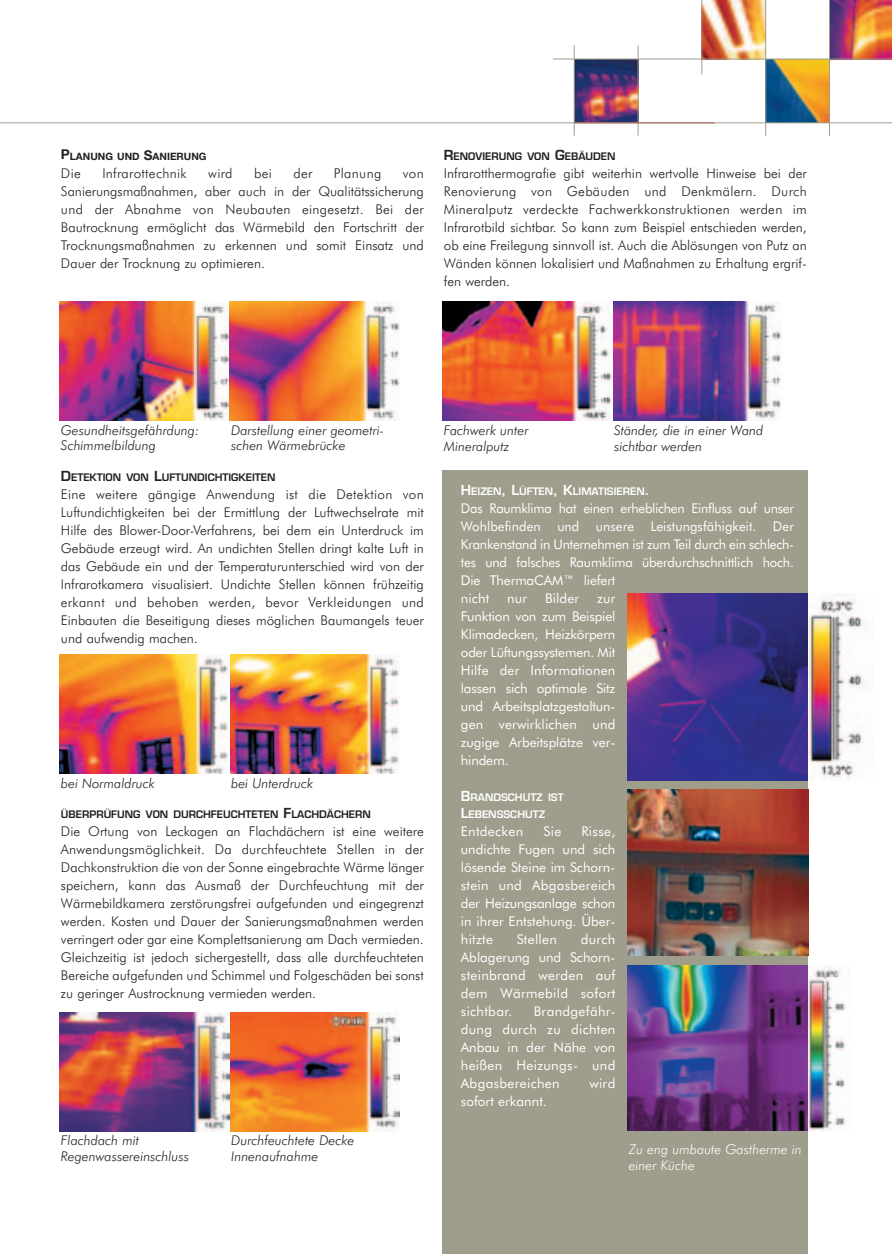
<style>
.page{position:relative;width:892px;height:1254px;background:#fff}
.page>*{position:absolute;margin:0;border:0;box-sizing:border-box;transform-origin:0 0}
.t1{font:300 13.5px/18px "Futura BT";color:#231f20;text-align:justify}
.t2{font:13.5px/18px "Futura BT";color:#fff;text-align:justify}
.t3{font:italic 300 13.5px/15.8px "Futura BT";color:#231f20}
.t4{font:italic 300 13.5px/15.8px "Futura BT";color:#fff}
.t5{font:300 13.5px "Futura BT";letter-spacing:.025em;color:#231f20}
.t6{font:13.5px "Futura BT";letter-spacing:.025em;color:#fff}
.t7{font:600 10.2px "Eurostile";color:#231f20}
.t8{font:600 10.2px/16.5px "Eurostile";color:#fff}
.t9{font:700 10.2px "Helvetica Neue";color:#231f20}
.s1{font-size:13.5px}
</style>
<div class="page">
<img style="left:0;top:0;width:891px;height:1253px">
<p class="t9" style="left:61px;top:152px;width:147px"><span class="s1">P</span>LANUNG UND <span class="s1">S</span>ANIERUNG</p>
<p class="t1" style="left:61px;top:165px;width:21px">Die</p>
<p class="t5" style="left:102px;top:168px;width:86px">Infrarottechnik</p>
<p class="t1" style="left:208px;top:165px;width:26px">wird</p>
<p class="t1" style="left:254px;top:165px;width:19px">bei</p>
<p class="t1" style="left:293px;top:165px;width:20px">der</p>
<p class="t5" style="left:334px;top:168px;width:49px">Planung</p>
<p class="t1" style="left:61px;top:165px;width:364px;text-indent:342px">von Sanierungsmaßnahmen, aber auch in der Qualitätssicherung und der Abnahme von Neubauten eingesetzt. Bei der Bautrocknung ermöglicht das Wärmebild den Fortschritt der Trocknungsmaßnahmen zu erkennen und somit Einsatz und Dauer der Trocknung zu optimieren.</p>
<p class="t7" style="left:444px;top:152px;width:173px"><span class="s1">R</span>ENOVIERUNG VON <span class="s1">G</span>EBÄUDEN</p>
<p class="t1" style="left:444px;top:166px;width:364px">Infrarotthermografie gibt weiterhin wertvolle Hinweise bei der Renovierung von Gebäuden und Denkmälern. Durch Mineralputz verdeckte Fachwerkkonstruktionen werden im Infrarotbild sichtbar. So kann zum Beispiel entschieden werden, ob eine Freilegung sinnvoll ist. Auch die Ablösungen von Putz an Wänden können lokalisiert und Maßnahmen zu Erhaltung ergrif&shy;fen werden.</p>
<p class="t3" style="left:61px;top:423px;width:140px">Gesundheitsgefährdung:<br>Schimmelbildung</p>
<p class="t3" style="left:231px;top:423px;width:154px">Darstellung einer geometri&shy;schen Wärmebrücke</p>
<p class="t7" style="left:61px;top:473px;width:216px"><span class="s1">D</span>ETEKTION VON <span class="s1">L</span>UFTUNDICHTIGKEITEN</p>
<p class="t1" style="left:61px;top:486px;width:364px">Eine weitere gängige Anwendung ist die Detektion von Luftundichtigkeiten bei der Ermittlung der Luftwechselrate mit Hilfe des Blower-Door-Verfahrens, bei dem ein Unterdruck im Gebäude erzeugt wird. An undichten Stellen dringt kalte Luft in das Gebäude ein und der Temperaturunterschied wird von der Infrarotkamera visualisiert. Undichte Stellen können frühzeitig erkannt und behoben werden, bevor Verkleidungen und Einbauten die Beseitigung dieses möglichen Baumangels teuer und aufwendig machen.</p>
<p class="t3" style="left:61px;top:776px;width:95px">bei Normaldruck</p>
<p class="t3" style="left:231px;top:776px;width:84px">bei Unterdruck</p>
<p class="t7" style="left:61px;top:810px;width:311px">ÜBERPRÜFUNG VON DURCHFEUCHTETEN <span class="s1">F</span>LACHDÄCHERN</p>
<p class="t1" style="left:61px;top:823px;width:364px">Die Ortung von Leckagen an Flachdächern ist eine weitere Anwendungsmöglichkeit. Da durchfeuchtete Stellen in der Dachkonstruktion die von der Sonne eingebrachte Wärme länger speichern, kann das Ausmaß der Durchfeuchtung mit der Wärmebildkamera zerstörungsfrei aufgefunden und eingegrenzt werden. Kosten und Dauer der Sanierungsmaßnahmen werden verringert oder gar eine Komplettsanierung am Dach vermieden.<br>Gleichzeitig ist jedoch sichergestellt, dass alle durchfeuchteten Bereiche aufgefunden und Schimmel und Folgeschäden bei sonst zu geringer Austrocknung vermieden werden.</p>
<p class="t3" style="left:444px;top:424px;width:86px">Fachwerk unter<br>Mineralputz</p>
<p class="t3" style="left:614px;top:424px;width:151px">Ständer, die in einer Wand sichtbar werden</p>
<p class="t8" style="left:461px;top:484px;width:190px"><span class="s1">H</span>EIZEN<span class="s1">, L</span>ÜFTEN<span class="s1">, K</span>LIMATISIEREN<span class="s1">.</span></p>
<p class="t2" style="left:461px;top:501px;width:334px;text-align:left">Das Raumklima hat einen erheblichen Einfluss auf unser Wohlbefinden und unsere Leistungsfähigkeit. Der Krankenstand in Unternehmen ist zum Teil durch ein schlech&shy;tes und falsches Raumklima überdurchschnittlich hoch.<br>Die ThermaCAM™ liefert<br>nicht</p>
<p class="t2" style="left:507px;top:591px;width:21px">nur</p>
<p class="t2" style="left:545px;top:591px;width:36px">Bilder</p>
<p class="t2" style="left:461px;top:591px;width:156px;text-indent:136px">zur Funktion von zum Beispiel Klimadecken, Heizkörpern oder Lüftungssystemen. Mit Hilfe der Informationen lassen sich optimale Sitz und Arbeitsplatzgestaltun&shy;gen verwirklichen und zugige Arbeitsplätze ver&shy;hindern.</p>
<p class="t8" style="left:461px;top:790px;width:104px"><span class="s1">B</span>RANDSCHUTZ IST<br><span class="s1">L</span>EBENSSCHUTZ</p>
<p class="t6" style="left:461px;top:826px;width:64px">Entdecken</p>
<p class="t2" style="left:543px;top:823px;width:19px">Sie</p>
<p class="t2" style="left:461px;top:823px;width:156px;text-indent:120px">Risse, undichte Fugen und sich lösende Steine im Schorn&shy;stein und Abgasbereich der Heizungsanlage schon in ihrer Entstehung. Über&shy;hitzte</p>
<p class="t2" style="left:461px;top:931px;width:156px;text-indent:120px">durch Ablagerung und Schorn&shy;steinbrand werden auf dem Wärmebild sofort sichtbar.</p>
<p class="t6" style="left:516px;top:934px;width:42px">Stellen</p>
<p class="t2" style="left:461px;top:1003px;width:156px;text-indent:73px">Brandgefähr&shy;dung durch zu dichten Anbau in der Nähe von heißen Heizungs- und Abgasbereichen</p>
<p class="t2" style="left:589px;top:1075px;width:28px">wird</p>
<p class="t2" style="left:461px;top:1093px;width:87px">sofort erkannt.</p>
<p class="t3" style="left:61px;top:1134px;width:130px">Flachdach mit<br>Regenwassereinschluss</p>
<p class="t3" style="left:231px;top:1134px;width:125px">Durchfeuchtete Decke<br>Innenaufnahme</p>
<p class="t4" style="left:628px;top:1142px;width:175px">Zu eng umbaute Gastherme in einer Küche</p>
</div>
